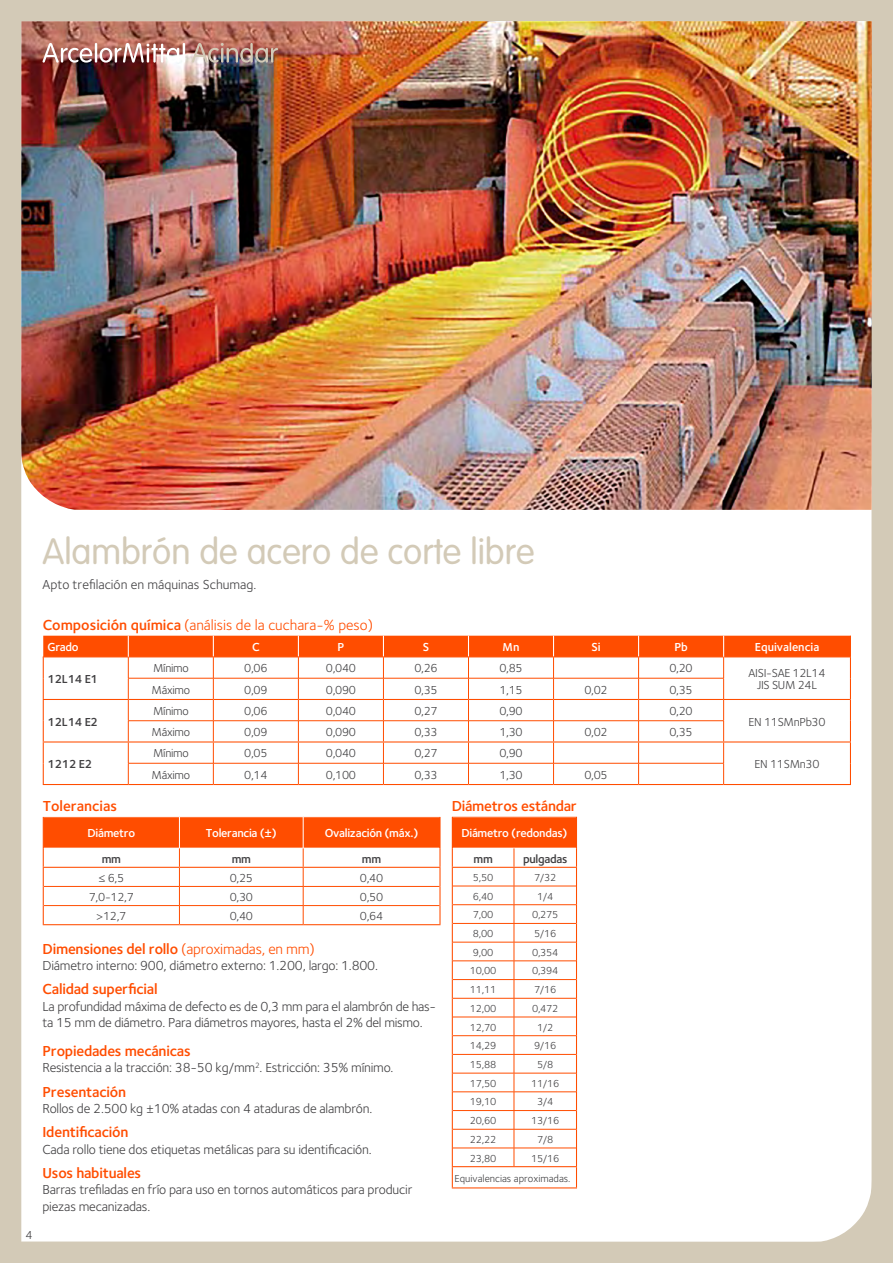
<style>
.page{position:relative;width:893px;height:1263px;background:#d3cab7}
.page>*{position:absolute;margin:0;border:0;box-sizing:border-box;transform-origin:0 0}
.t1{font:300 36px "VAG Rounded Std";color:#d3cab7}
.t2{font:600 15px "Foundry Sterling";letter-spacing:-.015em;color:#ff4d00}
.t3{font:15px "Foundry Sterling";color:#ff4d00}
.t4{font:13.5px/16.5px "Foundry Sterling";letter-spacing:-.015em;color:#414042}
.t5{font:12px "Foundry Sterling";letter-spacing:-.025em;color:#414042}
.t6{font:600 12px "Foundry Sterling";letter-spacing:-.025em;color:#fff}
.t7{font:600 12px "Foundry Sterling";letter-spacing:-.025em;color:#414042}
.t8{font:600 12px "Foundry Sterling";color:#fff}
.t9{font:10.5px "Foundry Sterling";letter-spacing:-.025em;color:#414042}
.t10{font:10.5px "Foundry Sterling";color:#414042}
.s1{font-weight:600}
.s2{font-weight:400}
</style>
<div class="page">
<div style="left:21px;top:510px;width:851px;height:732px;background:#fff"></div>
<img style="left:21px;top:21px;width:851px;height:489px">
<hr style="left:128px;top:784px;width:85px;height:1px;background:#ff4d00">
<hr style="left:213px;top:784px;width:85px;height:1px;background:#ff4d00">
<hr style="left:298px;top:784px;width:85px;height:1px;background:#ff4d00">
<hr style="left:383px;top:784px;width:85px;height:1px;background:#ff4d00">
<hr style="left:468px;top:784px;width:86px;height:1px;background:#ff4d00">
<hr style="left:639px;top:784px;width:85px;height:1px;background:#ff4d00">
<hr style="left:554px;top:784px;width:85px;height:1px;background:#ff4d00">
<hr style="left:724px;top:784px;width:127px;height:1px;background:#ff4d00">
<hr style="left:43px;top:784px;width:85px;height:1px;background:#ff4d00">
<svg style="left:43px;top:636px;width:808px;height:148px;background:#ffded0"></svg>
<hr style="left:43px;top:816px;width:136px;height:1px;background:#fff">
<hr style="left:179px;top:816px;width:124px;height:1px;background:#fff">
<hr style="left:303px;top:816px;width:138px;height:1px;background:#fff">
<svg style="left:43px;top:817px;width:398px;height:108px;background:#ffc7af"></svg>
<hr style="left:43px;top:867px;width:136px;height:1px;background:#ff4d00">
<hr style="left:179px;top:867px;width:124px;height:1px;background:#ff4d00">
<hr style="left:303px;top:867px;width:138px;height:1px;background:#ff4d00">
<hr style="left:439px;top:817px;width:2px;height:31px;background:#ff4d00">
<hr style="left:43px;top:817px;width:1px;height:31px;background:#ff4d00">
<div style="left:452px;top:817px;width:124px;height:31px;background:#ff4d00"></div>
<hr style="left:452px;top:816px;width:62px;height:1px;background:#fff">
<hr style="left:514px;top:816px;width:63px;height:1px;background:#fff">
<svg style="left:452px;top:848px;width:125px;height:340px;background:#ffefe9"></svg>
<hr style="left:576px;top:817px;width:1px;height:31px;background:#ff4d00">
<svg style="left:43px;top:43px;width:49px;height:20px"></svg>
<hr style="left:95px;top:43px;width:2px;height:20px;background:#fff">
<hr style="left:183px;top:43px;width:2px;height:20px;background:#fff">
<svg style="left:100px;top:43px;width:79px;height:20px;background:#c0948f"></svg>
<img style="left:192px;top:43px;width:86px;height:20px">
<p class="t5" style="left:25px;top:1228px;width:9px">4</p>
<p class="t1" style="left:43px;top:531px;width:493px">Alambrón de acero de corte libre</p>
<p class="t4" style="left:43px;top:576px;width:215px">Apto trefilación en máquinas Schumag.</p>
<p class="t3" style="left:43px;top:616px;width:332px"><span class="s1">Composición química</span> (análisis de la cuchara-% peso)</p>
<p class="t6" style="left:48px;top:640px;width:33px">Grado</p>
<p class="t6" style="left:252px;top:640px;width:9px">C</p>
<p class="t6" style="left:337px;top:640px;width:8px">P</p>
<p class="t6" style="left:423px;top:640px;width:8px">S</p>
<p class="t6" style="left:503px;top:640px;width:18px">Mn</p>
<p class="t6" style="left:591px;top:640px;width:11px">Si</p>
<p class="t6" style="left:674px;top:640px;width:15px">Pb</p>
<p class="t8" style="left:755px;top:640px;width:66px">Equivalencia</p>
<p class="t7" style="left:48px;top:672px;width:52px">12L14 E1</p>
<p class="t5" style="left:153px;top:661px;width:37px">Mínimo</p>
<p class="t5" style="left:244px;top:661px;width:25px">0,06</p>
<p class="t5" style="left:326px;top:661px;width:32px">0,040</p>
<p class="t5" style="left:414px;top:661px;width:25px">0,26</p>
<p class="t5" style="left:499px;top:661px;width:25px">0,85</p>
<p class="t5" style="left:669px;top:661px;width:25px">0,20</p>
<p class="t5" style="left:749px;top:666px;width:78px">AISI-SAE 12L14</p>
<p class="t5" style="left:152px;top:683px;width:40px">Máximo</p>
<p class="t5" style="left:757px;top:678px;width:62px">JIS SUM 24L</p>
<p class="t5" style="left:244px;top:683px;width:25px">0,09</p>
<p class="t5" style="left:326px;top:683px;width:32px">0,090</p>
<p class="t5" style="left:414px;top:683px;width:25px">0,35</p>
<p class="t5" style="left:499px;top:683px;width:25px">1,15</p>
<p class="t5" style="left:584px;top:683px;width:25px">0,02</p>
<p class="t5" style="left:669px;top:683px;width:25px">0,35</p>
<p class="t7" style="left:48px;top:714px;width:52px">12L14 E2</p>
<p class="t7" style="left:48px;top:757px;width:46px">1212 E2</p>
<p class="t5" style="left:153px;top:704px;width:37px">Mínimo</p>
<p class="t5" style="left:244px;top:704px;width:25px">0,06</p>
<p class="t5" style="left:326px;top:704px;width:32px">0,040</p>
<p class="t5" style="left:414px;top:704px;width:25px">0,27</p>
<p class="t5" style="left:499px;top:704px;width:25px">0,90</p>
<p class="t5" style="left:669px;top:704px;width:25px">0,20</p>
<p class="t5" style="left:152px;top:725px;width:40px">Máximo</p>
<p class="t5" style="left:244px;top:725px;width:25px">0,09</p>
<p class="t5" style="left:326px;top:725px;width:32px">0,090</p>
<p class="t5" style="left:414px;top:725px;width:25px">0,33</p>
<p class="t5" style="left:499px;top:725px;width:25px">1,30</p>
<p class="t5" style="left:584px;top:725px;width:25px">0,02</p>
<p class="t5" style="left:669px;top:725px;width:25px">0,35</p>
<p class="t5" style="left:153px;top:746px;width:37px">Mínimo</p>
<p class="t5" style="left:244px;top:746px;width:25px">0,05</p>
<p class="t5" style="left:326px;top:746px;width:32px">0,040</p>
<p class="t5" style="left:414px;top:746px;width:25px">0,27</p>
<p class="t5" style="left:499px;top:746px;width:25px">0,90</p>
<p class="t5" style="left:152px;top:768px;width:40px">Máximo</p>
<p class="t5" style="left:244px;top:768px;width:25px">0,14</p>
<p class="t5" style="left:326px;top:768px;width:32px">0,100</p>
<p class="t5" style="left:414px;top:768px;width:25px">0,33</p>
<p class="t5" style="left:499px;top:768px;width:25px">1,30</p>
<p class="t5" style="left:584px;top:768px;width:25px">0,05</p>
<p class="t2" style="left:43px;top:797px;width:76px">Tolerancias</p>
<p class="t6" style="left:88px;top:826px;width:49px">Diámetro</p>
<p class="t6" style="left:206px;top:826px;width:72px">Tolerancia (±)</p>
<p class="t6" style="left:325px;top:826px;width:95px">Ovalización (máx.)</p>
<p class="t7" style="left:102px;top:851px;width:21px">mm</p>
<p class="t7" style="left:232px;top:851px;width:21px">mm</p>
<p class="t7" style="left:362px;top:851px;width:21px">mm</p>
<p class="t5" style="left:98px;top:871px;width:27px">≤ 6,5</p>
<p class="t5" style="left:230px;top:871px;width:25px">0,25</p>
<p class="t5" style="left:360px;top:871px;width:25px">0,40</p>
<p class="t5" style="left:89px;top:890px;width:47px">7,0-12,7</p>
<p class="t5" style="left:230px;top:890px;width:25px">0,30</p>
<p class="t5" style="left:360px;top:890px;width:25px">0,50</p>
<p class="t5" style="left:96px;top:909px;width:32px">&gt;12,7</p>
<p class="t5" style="left:230px;top:909px;width:25px">0,40</p>
<p class="t5" style="left:360px;top:909px;width:25px">0,64</p>
<p class="t2" style="left:43px;top:940px;width:274px">Dimensiones del rollo <span class="s2">(aproximadas, en mm)</span></p>
<p class="t4" style="left:43px;top:957px;width:337px">Diámetro interno: 900, diámetro externo: 1.200, largo: 1.800.</p>
<p class="t2" style="left:43px;top:980px;width:117px">Calidad superficial</p>
<p class="t4" style="left:43px;top:998px;width:395px">La profundidad máxima de defecto es de 0,3 mm para el alambrón de has&shy;ta 15 mm de diámetro. Para diámetros mayores, hasta el 2% del mismo.</p>
<p class="t2" style="left:43px;top:1042px;width:150px">Propiedades mecánicas</p>
<p class="t4" style="left:43px;top:1059px;width:352px">Resistencia a la tracción: 38-50 kg/mm<sup>2</sup>. Estricción: 35% mínimo.</p>
<p class="t2" style="left:43px;top:1082px;width:85px">Presentación</p>
<p class="t4" style="left:43px;top:1100px;width:331px">Rollos de 2.500 kg ±10% atadas con 4 ataduras de alambrón.</p>
<p class="t2" style="left:43px;top:1123px;width:87px">Identificación</p>
<p class="t4" style="left:43px;top:1140px;width:331px">Cada rollo tiene dos etiquetas metálicas para su identificación.</p>
<p class="t2" style="left:43px;top:1163px;width:100px">Usos habituales</p>
<p class="t4" style="left:43px;top:1181px;width:371px">Barras trefiladas en frío para uso en tornos automáticos para producir piezas mecanizadas.</p>
<p class="t2" style="left:452px;top:797px;width:127px">Diámetros estándar</p>
<p class="t6" style="left:461px;top:826px;width:107px">Diámetro (redondas)</p>
<p class="t7" style="left:473px;top:851px;width:21px">mm</p>
<p class="t7" style="left:523px;top:851px;width:46px">pulgadas</p>
<p class="t9" style="left:473px;top:871px;width:22px">5,50</p>
<p class="t9" style="left:534px;top:871px;width:24px">7/32</p>
<p class="t9" style="left:473px;top:890px;width:22px">6,40</p>
<p class="t9" style="left:537px;top:890px;width:18px">1/4</p>
<p class="t9" style="left:473px;top:909px;width:22px">7,00</p>
<p class="t9" style="left:532px;top:909px;width:28px">0,275</p>
<p class="t9" style="left:473px;top:927px;width:22px">8,00</p>
<p class="t9" style="left:534px;top:927px;width:24px">5/16</p>
<p class="t9" style="left:473px;top:946px;width:22px">9,00</p>
<p class="t9" style="left:532px;top:946px;width:28px">0,354</p>
<p class="t9" style="left:470px;top:965px;width:28px">10,00</p>
<p class="t9" style="left:532px;top:965px;width:28px">0,394</p>
<p class="t9" style="left:470px;top:983px;width:28px">11,11</p>
<p class="t9" style="left:534px;top:983px;width:24px">7/16</p>
<p class="t9" style="left:470px;top:1002px;width:28px">12,00</p>
<p class="t9" style="left:532px;top:1002px;width:28px">0,472</p>
<p class="t9" style="left:470px;top:1021px;width:28px">12,70</p>
<p class="t9" style="left:537px;top:1021px;width:18px">1/2</p>
<p class="t9" style="left:470px;top:1040px;width:28px">14,29</p>
<p class="t9" style="left:534px;top:1040px;width:24px">9/16</p>
<p class="t9" style="left:470px;top:1058px;width:28px">15,88</p>
<p class="t9" style="left:537px;top:1058px;width:18px">5/8</p>
<p class="t9" style="left:470px;top:1077px;width:28px">17,50</p>
<p class="t9" style="left:531px;top:1077px;width:30px">11/16</p>
<p class="t9" style="left:470px;top:1096px;width:28px">19,10</p>
<p class="t9" style="left:537px;top:1096px;width:18px">3/4</p>
<p class="t9" style="left:470px;top:1114px;width:28px">20,60</p>
<p class="t9" style="left:531px;top:1114px;width:30px">13/16</p>
<p class="t9" style="left:470px;top:1133px;width:28px">22,22</p>
<p class="t9" style="left:537px;top:1133px;width:18px">7/8</p>
<p class="t9" style="left:470px;top:1152px;width:28px">23,80</p>
<p class="t9" style="left:531px;top:1152px;width:30px">15/16</p>
<p class="t10" style="left:454px;top:1172px;width:118px">Equivalencias aproximadas.</p>
<p class="t5" style="left:748px;top:714px;width:79px">EN 11SMnPb30</p>
<p class="t5" style="left:755px;top:757px;width:66px">EN 11SMn30</p>
</div>
